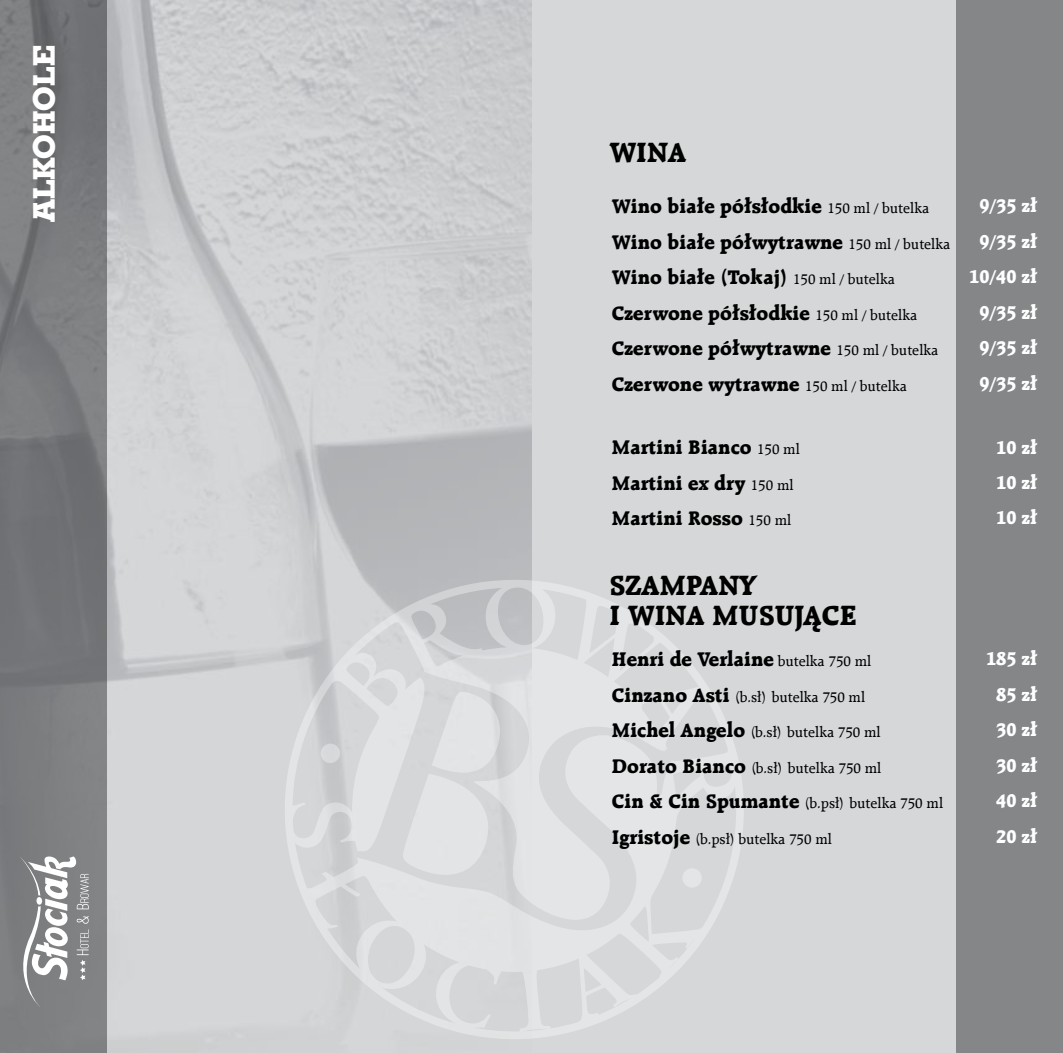
<style>
.page{position:relative;width:1063px;height:1053px;background:#fff}
.page>*{position:absolute;margin:0;border:0;box-sizing:border-box;transform-origin:0 0}
.t1{font:30px/30px "Raleigh X Bd EU";color:#000}
.t2{font:30px "Geo Slab 703 X Bd EU";color:#fff}
.t3{font:21.25px "Raleigh X Bd EU";color:#000}
.t4{font:20px "Raleigh X Bd EU";color:#fff}
.t5{font:15px "Raleigh Md EU";color:#000}
.s1{font-family:"Raleigh Md EU";font-size:15px}
.s2{font-family:"Raleigh X Bd EU";font-size:21.25px}
</style>
<div class="page">
<div style="left:531px;top:0;width:532px;height:1052px;background:#d5d7d8"></div>
<div style="left:957px;top:0;width:106px;height:1052px;background:#848688"></div>
<img style="left:0;top:0;width:531px;height:1052px">
<svg style="left:256px;top:551px;width:488px;height:501px;fill:#d5d7d8"></svg>
<svg style="left:10px;top:855px;width:79px;height:152px"></svg>
<h1 class="t2" style="left:25px;top:222px;width:179px;rotate:-90deg">ALKOHOLE</h1>
<h1 class="t1" style="left:609px;top:138px;width:79px">WINA</h1>
<p class="t3" style="left:612px;top:193px;width:319px">Wino białe półsłodkie <span class="s1">150 ml / butelka</span></p>
<p class="t4" style="left:979px;top:193px;width:59px">9/35 zł</p>
<p class="t3" style="left:612px;top:229px;width:340px">Wino białe półwytrawne <span class="s1">150 ml / butelka</span></p>
<p class="t4" style="left:979px;top:229px;width:59px">9/35 zł</p>
<p class="t3" style="left:612px;top:264px;width:284px">Wino białe (Tokaj) <span class="s1">150 ml / butelka</span></p>
<p class="t4" style="left:969px;top:264px;width:70px">10/40 zł</p>
<p class="t3" style="left:612px;top:300px;width:307px">Czerwone półsłodkie <span class="s1">150 ml / butelka</span></p>
<p class="t4" style="left:979px;top:300px;width:59px">9/35 zł</p>
<p class="t3" style="left:612px;top:335px;width:328px">Czerwone półwytrawne <span class="s1">150 ml / butelka</span></p>
<p class="t4" style="left:979px;top:335px;width:59px">9/35 zł</p>
<p class="t3" style="left:612px;top:370px;width:296px">Czerwone wytrawne <span class="s1">150 ml / butelka</span></p>
<p class="t4" style="left:979px;top:371px;width:59px">9/35 zł</p>
<p class="t3" style="left:612px;top:434px;width:189px">Martini Bianco <span class="s1">150 ml</span></p>
<p class="t4" style="left:996px;top:434px;width:43px">10 zł</p>
<p class="t3" style="left:612px;top:470px;width:183px">Martini ex dry <span class="s1">150 ml</span></p>
<p class="t4" style="left:996px;top:470px;width:43px">10 zł</p>
<p class="t3" style="left:612px;top:505px;width:181px">Martini Rosso <span class="s1">150 ml</span></p>
<p class="t4" style="left:996px;top:505px;width:43px">10 zł</p>
<h1 class="t1" style="left:609px;top:571px;width:249px">SZAMPANY<br>I WINA MUSUJĄCE</h1>
<p class="t3" style="left:612px;top:646px;width:261px">Henri de Verlaine <span class="s1">butelka 750 ml</span></p>
<p class="t4" style="left:986px;top:646px;width:53px">185 zł</p>
<p class="t5" style="left:612px;top:688px;width:255px"><span class="s2">Cinzano Asti</span> (b.sł) butelka 750 ml</p>
<p class="t4" style="left:996px;top:682px;width:43px">85 zł</p>
<p class="t5" style="left:612px;top:723px;width:270px"><span class="s2">Michel Angelo</span> (b.sł) butelka 750 ml</p>
<p class="t4" style="left:996px;top:717px;width:43px">30 zł</p>
<p class="t5" style="left:612px;top:758px;width:271px"><span class="s2">Dorato Bianco</span> (b.sł) butelka 750 ml</p>
<p class="t4" style="left:996px;top:752px;width:43px">30 zł</p>
<p class="t5" style="left:612px;top:794px;width:333px"><span class="s2">Cin &amp; Cin Spumante</span> (b.psł) butelka 750 ml</p>
<p class="t4" style="left:996px;top:788px;width:43px">40 zł</p>
<p class="t5" style="left:612px;top:829px;width:222px"><span class="s2">Igristoje</span> (b.psł) butelka 750 ml</p>
<p class="t4" style="left:996px;top:823px;width:43px">20 zł</p>
</div>
